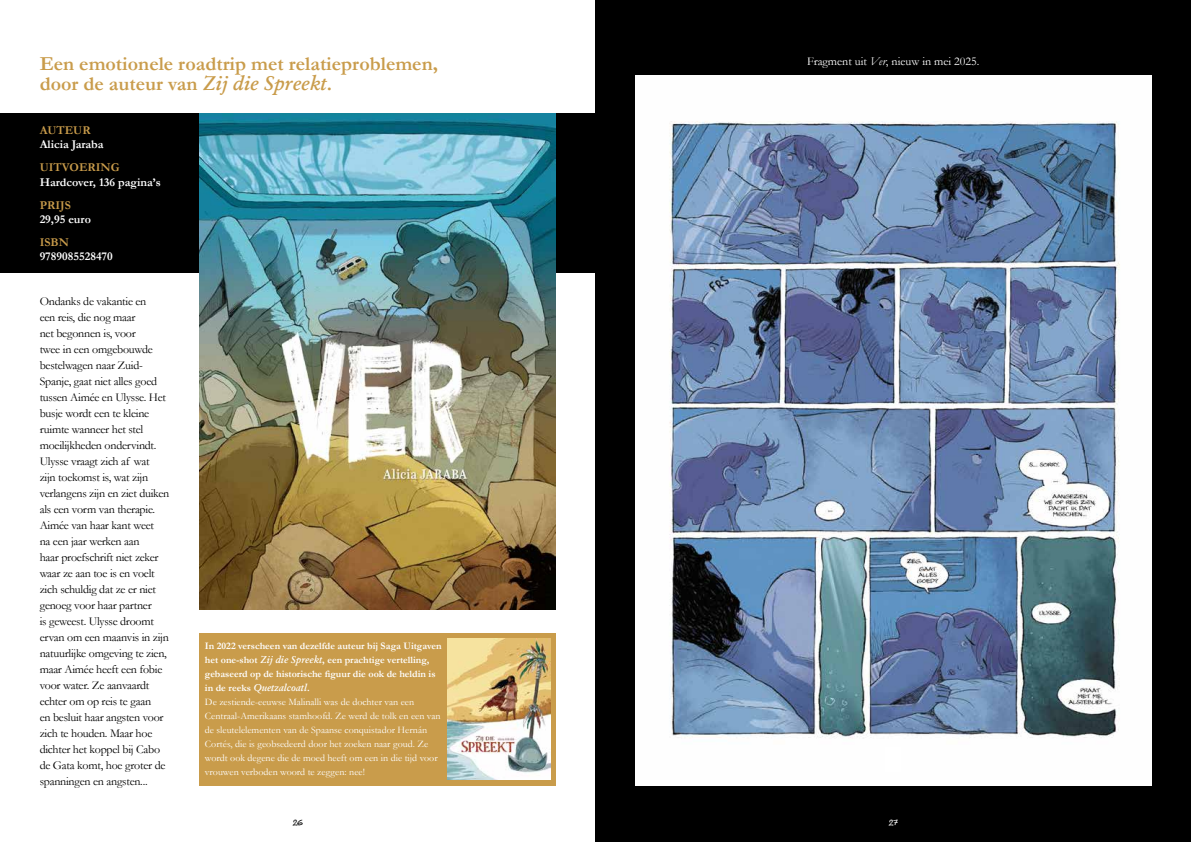
<style>
.page{position:relative;width:1191px;height:842px;background:#fff}
.page>*{position:absolute;margin:0;border:0;box-sizing:border-box;transform-origin:0 0}
.t1{font:700 20px/20px "Garamond";color:#c99c4b}
.t2{font:12px/16px "Garamond";letter-spacing:-.02em;color:#000}
.t3{font:700 12px "Garamond";color:#fff}
.t4{font:12px "Garamond";color:#fff}
.t5{font:700 12px "Garamond";color:#c99c4b}
.t6{font:10px/14px "Garamond";color:#fff}
.t7{font:8px "Trolley Normal";color:#000}
.t8{font:8px "Trolley Normal";color:#fff}
.s1{font-weight:600;font-style:italic}
.s2{font-style:italic}
.s3{font-weight:700}
</style>
<div class="page">
<div style="left:0;top:113px;width:595px;height:160px;background:#000"></div>
<img style="left:199px;top:113px;width:357px;height:496px">
<div style="left:595px;top:0;width:596px;height:842px;background:#000"></div>
<img style="left:635px;top:75px;width:516px;height:710px">
<div style="left:884px;top:747px;width:16px;height:25px;background:#fff"></div>
<div style="left:199px;top:633px;width:357px;height:152px;background:#c99c4b"></div>
<img style="left:447px;top:638px;width:103px;height:141px">
<h1 class="t1" style="left:40px;top:54px;width:400px">Een emotionele roadtrip met relatieproblemen, door de auteur van <span class="s1">Zij die Spreekt</span>.</h1>
<p class="t4" style="left:807px;top:53px;width:174px">Fragment uit <span class="s2">Ver</span>, nieuw in mei 2025.</p>
<p class="t5" style="left:40px;top:122px;width:53px">AUTEUR</p>
<p class="t3" style="left:40px;top:136px;width:65px">Alicia Jaraba</p>
<p class="t5" style="left:40px;top:159px;width:81px">UITVOERING</p>
<p class="t3" style="left:40px;top:174px;width:122px">Hardcover, 136 pagina’s</p>
<p class="t5" style="left:40px;top:197px;width:33px">PRIJS</p>
<p class="t3" style="left:40px;top:211px;width:53px">29,95 euro</p>
<p class="t5" style="left:40px;top:234px;width:31px">ISBN</p>
<p class="t3" style="left:40px;top:248px;width:75px">9789085528470</p>
<p class="t2" style="left:40px;top:293px;width:131px">Ondanks de vakantie en<br>een reis, die nog maar<br>net begonnen is, voor<br>twee in een omgebouwde bestelwagen naar Zuid-<br>Spanje, gaat niet alles goed tussen Aimée en Ulysse. Het busje wordt een te kleine ruimte wanneer het stel moeilijkheden ondervindt.<br>Ulysse vraagt zich af wat<br>zijn toekomst is, wat zijn verlangens zijn en ziet duiken als een vorm van therapie.<br>Aimée van haar kant weet<br>na een jaar werken aan<br>haar proefschrift niet zeker waar ze aan toe is en voelt zich schuldig dat ze er niet genoeg voor haar partner<br>is geweest. Ulysse droomt ervan om een maanvis in zijn natuurlijke omgeving te zien, maar Aimée heeft een fobie voor water. Ze aanvaardt echter om op reis te gaan<br>en besluit haar angsten voor zich te houden. Maar hoe dichter het koppel bij Cabo de Gata komt, hoe groter de spanningen en angsten...</p>
<p class="t6" style="left:205px;top:639px;width:238px"><span class="s3">In 2022 verscheen van dezelfde auteur bij Saga Uitgaven het one-shot</span> <span class="s1">Zij die Spreekt</span><span class="s3">, een prachtige vertelling, gebaseerd op de historische figuur die ook de heldin is in de reeks</span> <span class="s1">Quetzalcoatl</span><span class="s3">.<br></span>De zestiende-eeuwse Malinalli was de dochter van een Centraal-Amerikaans stamhoofd. Ze werd de tolk en een van de sleutelelementen van de Spaanse conquistador Hernán Cortés, die is geobsedeerd door het zoeken naar goud. Ze wordt ook degene die de moed heeft om een in die tijd voor vrouwen verboden woord te zeggen: nee!</p>
<p class="t7" style="left:293px;top:818px;width:11px">26</p>
<p class="t8" style="left:888px;top:818px;width:10px">27</p>
</div>
